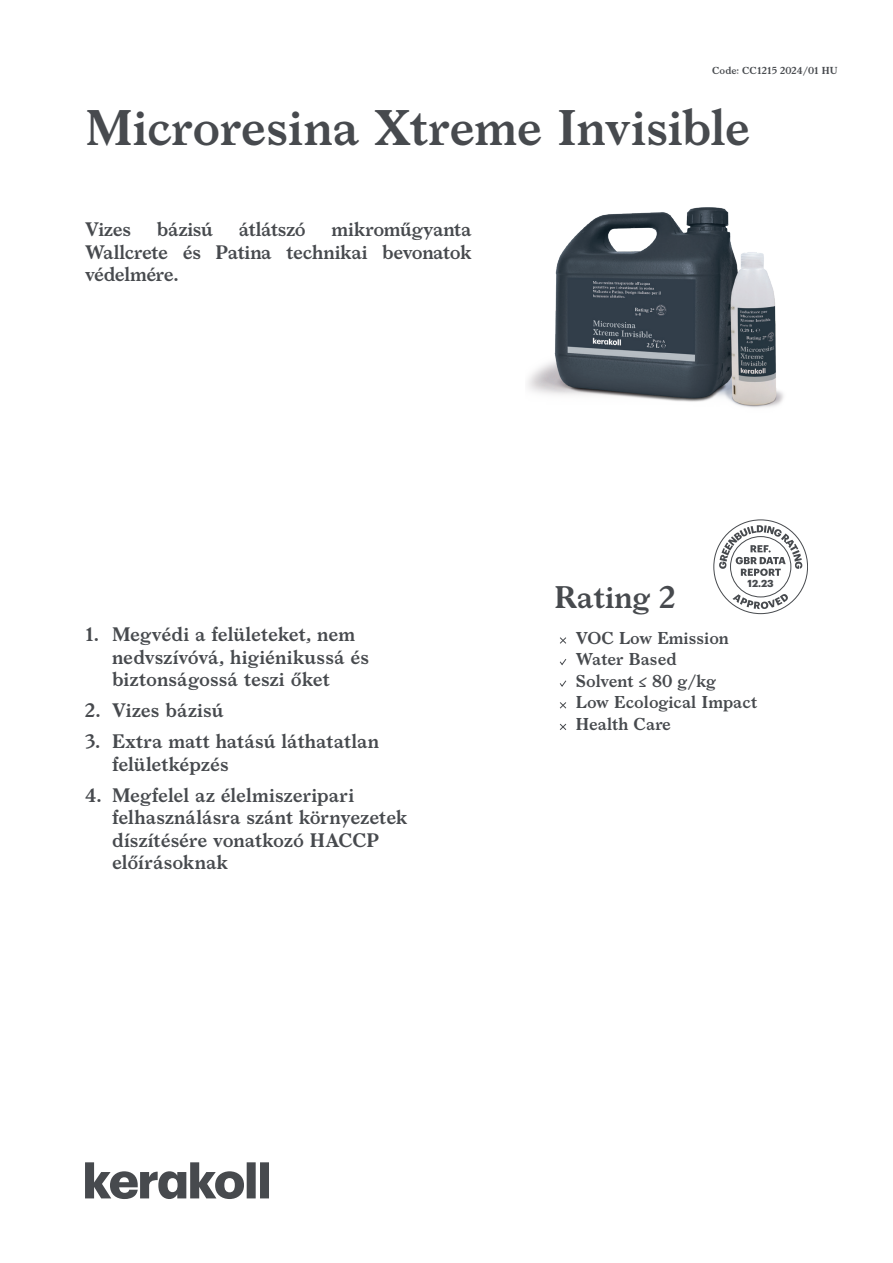
<style>
.page{position:relative;width:893px;height:1263px;background:#fff}
.page>*{position:absolute;margin:0;border:0;box-sizing:border-box;transform-origin:0 0}
.notag_cover_nome_prodotto{font:600 48px "Larish Neue";letter-spacing:-.01em;color:#474a4e}
.cover_eco{font:600 30px "Larish Neue";color:#474a4e}
.cover_descrizione_prodotto{font:600 18.75px/22.5px "Larish Neue";letter-spacing:-.005em;color:#474a4e}
.notag_cover_voci_rating{font:600 16.5px "Larish Neue";color:#474a4e}
.cover_datareport{font:700 10.05px "Graphik";color:#474a4e}
.t1{font:600 9.75px "Larish Neue";color:#474a4e}
</style>
<div class="page">
<svg style="left:713px;top:519px;width:95px;height:95px"></svg>
<svg style="left:85px;top:1162px;width:184px;height:37px"></svg>
<svg style="left:560px;top:637px;width:6px;height:7px"></svg>
<svg style="left:559px;top:659px;width:8px;height:7px"></svg>
<svg style="left:559px;top:680px;width:8px;height:7px"></svg>
<svg style="left:559px;top:702px;width:8px;height:7px"></svg>
<svg style="left:559px;top:723px;width:8px;height:7px"></svg>
<img style="left:527px;top:207px;width:257px;height:201px">
<p class="t1" style="left:712px;top:63px;width:127px">Code: CC1215 2024/01 HU</p>
<p class="notag_cover_nome_prodotto" style="left:85px;top:91px;width:666px">Microresina Xtreme Invisible</p>
<p class="cover_descrizione_prodotto" style="left:85px;top:217px;width:388px;text-align:justify;text-indent:247px">mikroműgyanta Wallcrete és Patina technikai bevonatok védelmére.</p>
<p class="cover_descrizione_prodotto" style="left:85px;top:217px;width:48px">Vizes</p>
<p class="cover_descrizione_prodotto" style="left:157px;top:217px;width:58px">bázisú</p>
<p class="cover_descrizione_prodotto" style="left:239px;top:217px;width:69px">átlátszó</p>
<p class="cover_descrizione_prodotto" style="left:112px;top:622px;width:259px;text-indent:-27px">1. Megvédi a felületeket, nem nedvszívóvá, higiénikussá és biztonságossá teszi őket</p>
<p class="cover_descrizione_prodotto" style="left:85px;top:698px;width:140px">2. Vizes bázisú</p>
<p class="cover_descrizione_prodotto" style="left:112px;top:729px;width:269px;text-indent:-27px">3. Extra matt hatású láthatatlan felületképzés</p>
<p class="cover_descrizione_prodotto" style="left:112px;top:782px;width:297px;text-indent:-27px">4. Megfelel az élelmiszeripari felhasználásra szánt környezetek díszítésére vonatkozó HACCP előírásoknak</p>
<p class="cover_datareport" style="left:748px;top:575px;width:28px">12.23</p>
<p class="cover_eco" style="left:554px;top:574px;width:123px">Rating 2</p>
<p class="notag_cover_voci_rating" style="left:576px;top:625px;width:155px">VOC Low Emission</p>
<p class="notag_cover_voci_rating" style="left:576px;top:646px;width:102px">Water Based</p>
<p class="notag_cover_voci_rating" style="left:576px;top:668px;width:142px">Solvent ≤ 80 g/kg</p>
<p class="notag_cover_voci_rating" style="left:576px;top:690px;width:183px">Low Ecological Impact</p>
<p class="notag_cover_voci_rating" style="left:576px;top:711px;width:97px">Health Care</p>
</div>
